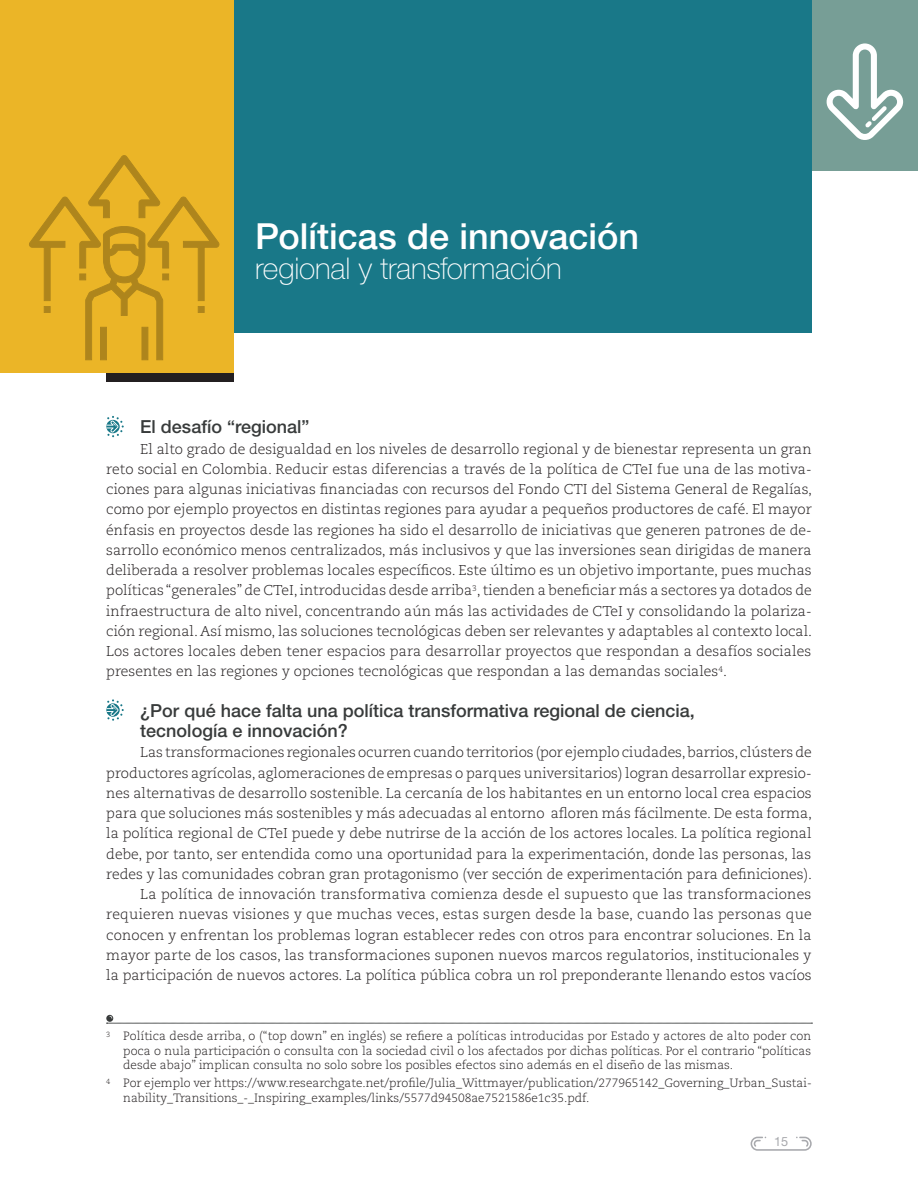
<style>
.page{position:relative;width:918px;height:1188px;background:#fff}
.page>*{position:absolute;margin:0;border:0;box-sizing:border-box;transform-origin:0 0}
.titu_2{font:500 36px "Helvetica Neue LT Std";color:#fff}
.titu_1{font:100 30px "Helvetica Neue LT Std";letter-spacing:-.005em;color:#fff}
.Sub_1{font:500 18px/20.2px "Helvetica Neue LT Std";color:#383b3b}
.texto{font:300 14.25px/20.2px "Caecilia LT Std";color:#231f20;text-align:justify}
.t1{font:12.75px "Helvetica Neue LT Std";color:#a8a9ad}
.Llamada_lin{font:300 12px/14.2px "Caecilia LT Std";color:#231f20;text-align:justify}
.Llamada{font:300 12px/14.2px "Caecilia LT Std";color:#231f20}
</style>
<div class="page">
<svg style="left:751px;top:1137px;width:61px;height:14px"></svg>
<svg style="left:106px;top:416px;width:18px;height:21px"></svg>
<svg style="left:106px;top:699px;width:18px;height:22px"></svg>
<svg style="left:106px;top:1015px;width:707px;height:9px"></svg>
<div style="left:812px;top:0;width:106px;height:170px;background:#779e96"></div>
<div style="left:106px;top:0;width:706px;height:332px;background:#197888"></div>
<div style="left:0;top:0;width:234px;height:373px;background:#ebb527"></div>
<svg style="left:826px;top:43px;width:77px;height:97px"></svg>
<div style="left:106px;top:373px;width:128px;height:8px;background:#231f20"></div>
<svg style="left:29px;top:155px;width:191px;height:206px"></svg>
<p class="titu_2" style="left:255px;top:215px;width:385px">Políticas de innovación</p>
<p class="titu_1" style="left:255px;top:251px;width:308px">regional y transformación</p>
<p class="Sub_1" style="left:140px;top:417px;width:171px">El desafío “regional”</p>
<p class="texto" style="left:106px;top:439px;width:707px;text-indent:34px">El alto grado de desigualdad en los niveles de desarrollo regional y de bienestar representa un gran reto social en Colombia. Reducir estas diferencias a través de la política de CTeI fue una de las motiva&shy;ciones para algunas iniciativas financiadas con recursos del Fondo CTI del Sistema General de Regalías, como por ejemplo proyectos en distintas regiones para ayudar a pequeños productores de café. El mayor énfasis en proyectos desde las regiones ha sido el desarrollo de iniciativas que generen patrones de de&shy;sarrollo económico menos centralizados, más inclusivos y que las inversiones sean dirigidas de manera deliberada a resolver problemas locales específicos. Este último es un objetivo importante, pues muchas políticas “generales” de CTeI, introducidas desde arriba<sup>3</sup>, tienden a beneficiar más a sectores ya dotados de infraestructura de alto nivel, concentrando aún más las actividades de CTeI y consolidando la polariza&shy;ción regional. Así mismo, las soluciones tecnológicas deben ser relevantes y adaptables al contexto local.<br>Los actores locales deben tener espacios para desarrollar proyectos que respondan a desafíos sociales presentes en las regiones y opciones tecnológicas que respondan a las demandas sociales<sup>4</sup>.</p>
<p class="Sub_1" style="left:140px;top:700px;width:556px">¿Por qué hace falta una política transformativa regional de ciencia, tecnología e innovación?</p>
<p class="texto" style="left:106px;top:743px;width:707px;text-indent:34px">Las transformaciones regionales ocurren cuando territorios (por ejemplo ciudades, barrios, clústers de productores agrícolas, aglomeraciones de empresas o parques universitarios) logran desarrollar expresio&shy;nes alternativas de desarrollo sostenible. La cercanía de los habitantes en un entorno local crea espacios para que soluciones más sostenibles y más adecuadas al entorno afloren más fácilmente. De esta forma, la política regional de CTeI puede y debe nutrirse de la acción de los actores locales. La política regional debe, por tanto, ser entendida como una oportunidad para la experimentación, donde las personas, las redes y las comunidades cobran gran protagonismo (ver sección de experimentación para definiciones).</p>
<p class="texto" style="left:106px;top:884px;width:707px;text-indent:34px">La política de innovación transformativa comienza desde el supuesto que las transformaciones requieren nuevas visiones y que muchas veces, estas surgen desde la base, cuando las personas que conocen y enfrentan los problemas logran establecer redes con otros para encontrar soluciones. En la mayor parte de los casos, las transformaciones suponen nuevos marcos regulatorios, institucionales y la participación de nuevos actores. La política pública cobra un rol preponderante llenando estos vacíos</p>
<p class="Llamada_lin" style="left:123px;top:1029px;width:689px;text-indent:-17px"><sup>3</sup> Política desde arriba, o (“top down” en inglés) se refiere a políticas introducidas por Estado y actores de alto poder con poca o nula participación o consulta con la sociedad civil o los afectados por dichas políticas. Por el contrario “políticas desde abajo” implican consulta no solo sobre los posibles efectos sino además en el diseño de las mismas.</p>
<p class="Llamada" style="left:123px;top:1076px;width:690px;text-indent:-17px"><sup>4</sup> Por ejemplo ver https://www.researchgate.net/profile/Julia_Wittmayer/publication/277965142_Governing_Urban_Sustai&shy;nability_Transitions_-_Inspiring_examples/links/5577d94508ae7521586e1c35.pdf.</p>
<p class="t1" style="left:774px;top:1134px;width:16px">15</p>
</div>
